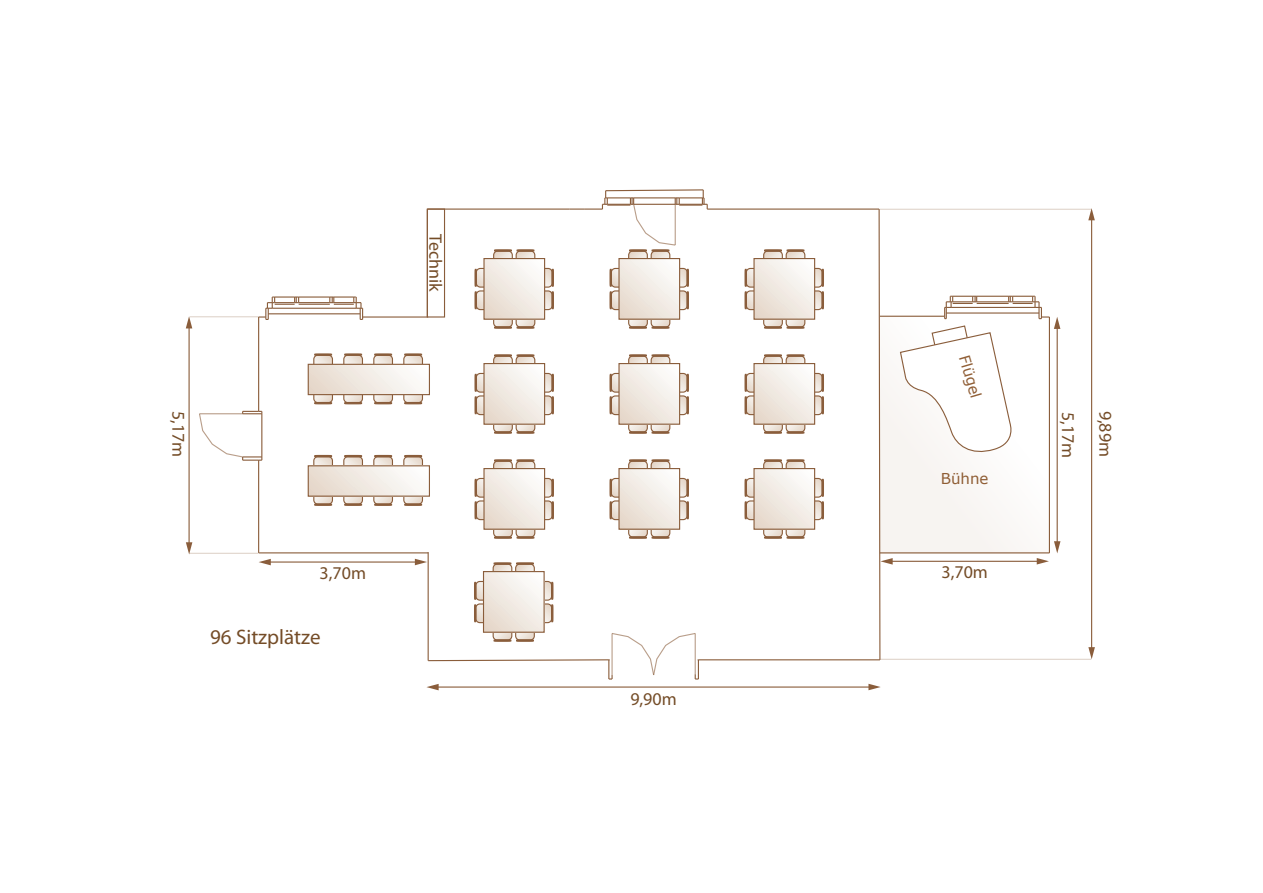
<style>
.page{position:relative;width:1263px;height:893px;background:#fff}
.page>*{position:absolute;margin:0;border:0;box-sizing:border-box;transform-origin:0 0}
.t1{font:21px "Myriad Pro";color:#744c27}
.t2{font:18px "Myriad Pro";color:#744c27}
.t3{font:15px "Verdana";color:#8f5d34}
</style>
<div class="page">
<svg style="left:744px;top:354px;width:80px;height:80px"></svg>
<svg style="left:755px;top:365px;width:58px;height:58px"></svg>
<div style="left:753px;top:363px;width:62px;height:62px;border:1px solid #8a5d3b"></div>
<svg style="left:744px;top:459px;width:80px;height:80px"></svg>
<svg style="left:755px;top:470px;width:58px;height:58px"></svg>
<div style="left:753px;top:468px;width:62px;height:62px;border:1px solid #8a5d3b"></div>
<svg style="left:609px;top:354px;width:80px;height:80px"></svg>
<svg style="left:620px;top:365px;width:58px;height:58px"></svg>
<div style="left:618px;top:363px;width:62px;height:62px;border:1px solid #8a5d3b"></div>
<svg style="left:609px;top:459px;width:80px;height:80px"></svg>
<svg style="left:620px;top:470px;width:58px;height:58px"></svg>
<div style="left:618px;top:468px;width:62px;height:62px;border:1px solid #8a5d3b"></div>
<svg style="left:474px;top:249px;width:80px;height:80px"></svg>
<svg style="left:485px;top:260px;width:58px;height:58px"></svg>
<div style="left:483px;top:258px;width:62px;height:62px;border:1px solid #8a5d3b"></div>
<svg style="left:474px;top:354px;width:80px;height:80px"></svg>
<svg style="left:485px;top:365px;width:58px;height:58px"></svg>
<div style="left:483px;top:363px;width:62px;height:62px;border:1px solid #8a5d3b"></div>
<svg style="left:474px;top:459px;width:80px;height:80px"></svg>
<svg style="left:485px;top:470px;width:58px;height:58px"></svg>
<div style="left:483px;top:468px;width:62px;height:62px;border:1px solid #8a5d3b"></div>
<div style="left:879px;top:316px;width:171px;height:238px;background:#f8f5f3"></div>
<hr style="left:363px;top:316px;width:65px;height:2px;background:#8a5d3b">
<hr style="left:880px;top:316px;width:65px;height:1px;background:#8a5d3b">
<hr style="left:698px;top:659px;width:182px;height:1px;background:#8a5d3b">
<hr style="left:427px;top:209px;width:143px;height:1px;background:#8a5d3b">
<hr style="left:428px;top:552px;width:1px;height:109px;background:#8a5d3b">
<hr style="left:258px;top:317px;width:1px;height:94px;background:#8a5d3b">
<hr style="left:258px;top:460px;width:1px;height:93px;background:#8a5d3b">
<hr style="left:740px;top:209px;width:139px;height:1px;background:#8a5d3b">
<svg style="left:570px;top:189px;width:254px;height:140px"></svg>
<hr style="left:272px;top:308px;width:84px;height:1px;background:#8a5d3b">
<hr style="left:299px;top:302px;width:31px;height:1px;background:#8a5d3b">
<hr style="left:299px;top:296px;width:31px;height:2px;background:#8a5d3b">
<hr style="left:299px;top:304px;width:31px;height:1px;background:#8a5d3b">
<svg style="left:329px;top:296px;width:34px;height:24px"></svg>
<svg style="left:259px;top:296px;width:40px;height:24px"></svg>
<svg style="left:199px;top:411px;width:63px;height:50px"></svg>
<hr style="left:199px;top:413px;width:44px;height:1px;background:#8a5d3b">
<hr style="left:268px;top:313px;width:92px;height:1px;background:#8a5d3b">
<hr style="left:1049px;top:317px;width:1px;height:236px;background:#8a5d3b">
<hr style="left:880px;top:552px;width:169px;height:1px;background:#8a5d3b">
<hr style="left:259px;top:552px;width:169px;height:1px;background:#8a5d3b">
<hr style="left:436px;top:686px;width:435px;height:2px;background:#8a5d3b">
<svg style="left:868px;top:684px;width:13px;height:6px"></svg>
<hr style="left:1057px;top:327px;width:1px;height:216px;background:#8a5d3b">
<hr style="left:189px;top:326px;width:1px;height:218px;background:#8a5d3b">
<svg style="left:186px;top:542px;width:6px;height:12px"></svg>
<svg style="left:186px;top:316px;width:6px;height:12px"></svg>
<svg style="left:899px;top:296px;width:161px;height:162px"></svg>
<hr style="left:890px;top:561px;width:149px;height:1px;background:#8a5d3b">
<svg style="left:878px;top:208px;width:15px;height:453px"></svg>
<svg style="left:1037px;top:541px;width:23px;height:23px"></svg>
<hr style="left:1091px;top:218px;width:1px;height:431px;background:#8a5d3b">
<svg style="left:1088px;top:647px;width:7px;height:12px"></svg>
<svg style="left:1088px;top:208px;width:7px;height:12px"></svg>
<hr style="left:269px;top:561px;width:148px;height:2px;background:#8a5d3b">
<svg style="left:259px;top:559px;width:12px;height:6px"></svg>
<hr style="left:880px;top:209px;width:211px;height:1px;background:#8a5d3b">
<hr style="left:880px;top:659px;width:211px;height:1px;background:#8a5d3b">
<hr style="left:190px;top:316px;width:69px;height:1px;background:#8a5d3b">
<hr style="left:189px;top:553px;width:69px;height:1px;background:#8a5d3b">
<div style="left:403px;top:456px;width:20px;height:20px;border:1px solid #8a5d3b;border-radius:4px"></div>
<svg style="left:404px;top:454px;width:19px;height:11px"></svg>
<div style="left:373px;top:456px;width:20px;height:20px;border:1px solid #8a5d3b;border-radius:4px"></div>
<svg style="left:374px;top:454px;width:19px;height:11px"></svg>
<div style="left:343px;top:456px;width:20px;height:20px;border:1px solid #8a5d3b;border-radius:4px"></div>
<svg style="left:344px;top:454px;width:19px;height:11px"></svg>
<div style="left:313px;top:456px;width:20px;height:20px;border:1px solid #8a5d3b;border-radius:4px"></div>
<svg style="left:314px;top:454px;width:19px;height:11px"></svg>
<div style="left:403px;top:485px;width:20px;height:20px;border:1px solid #8a5d3b;border-radius:4px"></div>
<svg style="left:404px;top:497px;width:19px;height:9px"></svg>
<div style="left:373px;top:485px;width:20px;height:20px;border:1px solid #8a5d3b;border-radius:4px"></div>
<svg style="left:374px;top:497px;width:19px;height:9px"></svg>
<div style="left:343px;top:485px;width:20px;height:20px;border:1px solid #8a5d3b;border-radius:4px"></div>
<svg style="left:344px;top:497px;width:19px;height:9px"></svg>
<div style="left:313px;top:485px;width:20px;height:20px;border:1px solid #8a5d3b;border-radius:4px"></div>
<svg style="left:314px;top:497px;width:19px;height:9px"></svg>
<div style="left:308px;top:466px;width:121px;height:30px;background:linear-gradient(to right,#e6d9cc,#fdfdfd)"></div>
<div style="left:308px;top:465px;width:122px;height:32px;border:1px solid #8a5d3b"></div>
<div style="left:403px;top:355px;width:20px;height:19px;border:1px solid #8a5d3b;border-radius:4px"></div>
<svg style="left:404px;top:353px;width:19px;height:11px"></svg>
<div style="left:373px;top:355px;width:20px;height:19px;border:1px solid #8a5d3b;border-radius:4px"></div>
<svg style="left:374px;top:353px;width:19px;height:11px"></svg>
<div style="left:343px;top:355px;width:20px;height:19px;border:1px solid #8a5d3b;border-radius:4px"></div>
<svg style="left:344px;top:353px;width:19px;height:11px"></svg>
<div style="left:313px;top:355px;width:20px;height:19px;border:1px solid #8a5d3b;border-radius:4px"></div>
<svg style="left:314px;top:353px;width:19px;height:11px"></svg>
<div style="left:403px;top:383px;width:20px;height:20px;border:1px solid #8a5d3b;border-radius:4px"></div>
<svg style="left:404px;top:395px;width:19px;height:10px"></svg>
<div style="left:373px;top:383px;width:20px;height:20px;border:1px solid #8a5d3b;border-radius:4px"></div>
<svg style="left:374px;top:395px;width:19px;height:10px"></svg>
<div style="left:343px;top:383px;width:20px;height:20px;border:1px solid #8a5d3b;border-radius:4px"></div>
<svg style="left:344px;top:395px;width:19px;height:10px"></svg>
<div style="left:313px;top:383px;width:20px;height:20px;border:1px solid #8a5d3b;border-radius:4px"></div>
<svg style="left:314px;top:395px;width:19px;height:10px"></svg>
<div style="left:308px;top:364px;width:121px;height:31px;background:linear-gradient(to right,#e6d9cc,#fdfefd)"></div>
<div style="left:308px;top:364px;width:122px;height:31px;border:1px solid #8a5d3b"></div>
<svg style="left:415px;top:559px;width:284px;height:131px"></svg>
<svg style="left:485px;top:573px;width:58px;height:58px"></svg>
<div style="left:483px;top:571px;width:62px;height:62px;border:1px solid #8a5d3b"></div>
<div style="left:427px;top:208px;width:18px;height:110px;border:1px solid #8a5d3b"></div>
<p class="t2" style="left:447px;top:234px;width:59px;rotate:90deg">Technik</p>
<p class="t3" style="left:973px;top:352px;width:46px;rotate:74deg">Flügel</p>
<p class="t2" style="left:190px;top:411px;width:48px;rotate:90deg">5,17m</p>
<p class="t2" style="left:1079px;top:412px;width:48px;rotate:90deg">5,17m</p>
<p class="t2" style="left:1117px;top:410px;width:48px;rotate:90deg">9,89m</p>
<p class="t2" style="left:320px;top:562px;width:48px">3,70m</p>
<p class="t1" style="left:210px;top:624px;width:112px">96 Sitzplätze</p>
<p class="t2" style="left:630px;top:688px;width:48px">9,90m</p>
<p class="t3" style="left:941px;top:469px;width:49px">Bühne</p>
<p class="t2" style="left:941px;top:561px;width:48px">3,70m</p>
</div>
